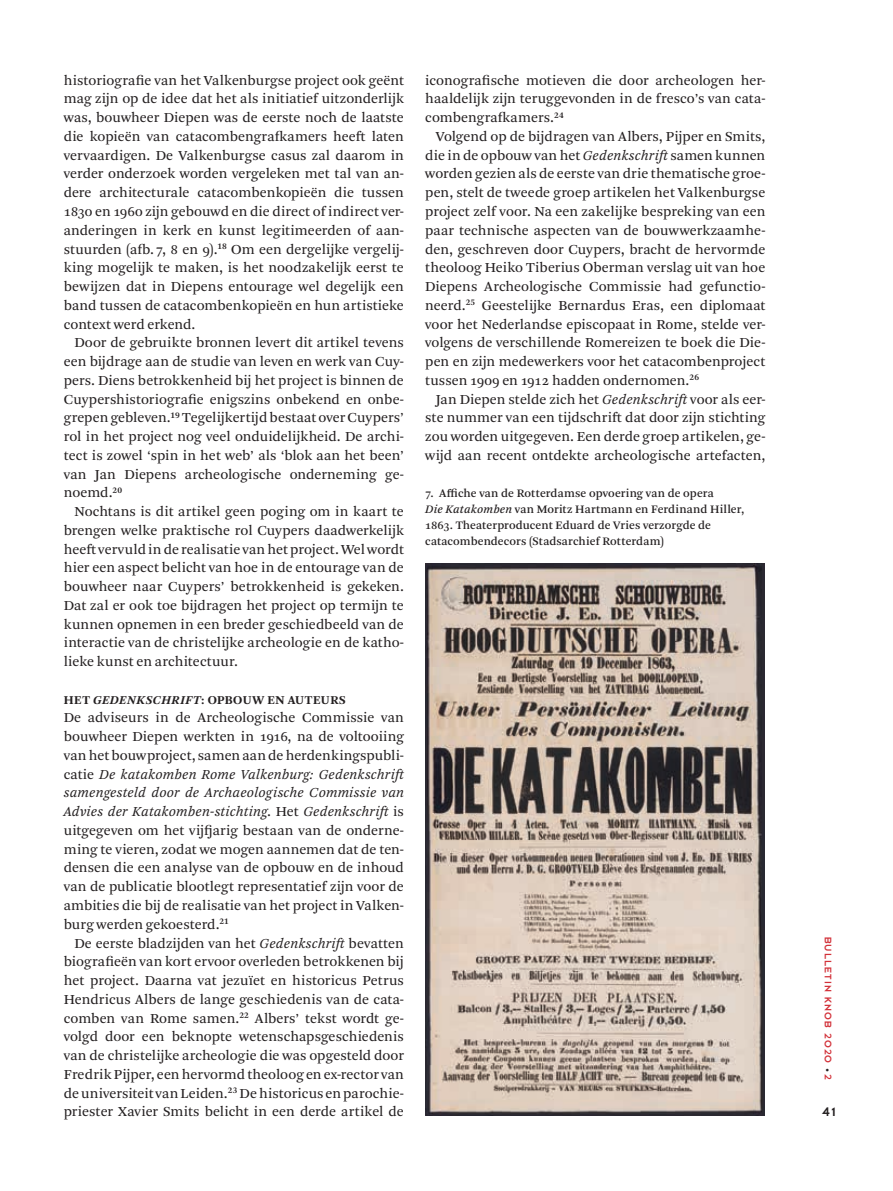
<style>
.page{position:relative;width:893px;height:1191px;background:#fff}
.page>*{position:absolute;margin:0;border:0;box-sizing:border-box;transform-origin:0 0}
.t1{font:14.4px/18.8px "Arnhem Pro Blond";color:#231f20;text-align:justify}
.t2{font:13.5px "Dessau Pro";color:#231f20}
.t3{font:700 12.6px "Arnhem Pro";letter-spacing:.04em;color:#231f20}
.t4{font:12px/15.8px "Arnhem Pro";letter-spacing:.01em;color:#231f20}
.t5{font:10.5px "Dessau Pro";letter-spacing:.11em;color:#d23139}
.s1{font-style:italic}
.s2{font-size:8.25px;color:#231f20}
</style>
<div class="page">
<img style="left:425px;top:563px;width:339px;height:552px">
<p class="t1" style="left:64px;top:71px;width:342px">historiografie van het Valkenburgse project ook geënt mag zijn op de idee dat het als initiatief uitzonderlijk was, bouwheer Diepen was de eerste noch de laatste die kopieën van catacombengrafkamers heeft laten vervaardigen. De Valkenburgse casus zal daarom in verder onderzoek worden vergeleken met tal van an&shy;dere architecturale catacombenkopieën die tussen 1830 en 1960 zijn gebouwd en die direct of indirect ver&shy;anderingen in kerk en kunst legitimeerden of aan&shy;stuurden (afb.7, 8 en 9).<sup>18</sup> Om een dergelijke vergelij&shy;king mogelijk te maken, is het noodzakelijk eerst te bewijzen dat in Diepens entourage wel degelijk een band tussen de catacombenkopieën en hun artistieke context werd erkend.</p>
<p class="t1" style="left:64px;top:333px;width:342px;text-indent:11px">Door de gebruikte bronnen levert dit artikel tevens een bijdrage aan de studie van leven en werk van Cuy&shy;pers. Diens betrokkenheid bij het project is binnen de Cuypershistoriografie enigszins onbekend en onbe&shy;grepen gebleven.<sup>19</sup> Tegelijkertijd bestaat over Cuypers’ rol in het project nog veel onduidelijkheid. De archi&shy;tect is zowel ‘spin in het web’ als ‘blok aan het been’ van Jan Diepens archeologische onderneming ge&shy;noemd.<sup>20</sup></p>
<p class="t1" style="left:64px;top:502px;width:342px;text-indent:11px">Nochtans is dit artikel geen poging om in kaart te brengen welke praktische rol Cuypers daadwerkelijk heeft vervuld in de realisatie van het project. Wel wordt hier een aspect belicht van hoe in de entourage van de bouwheer naar Cuypers’ betrokkenheid is gekeken.<br>Dat zal er ook toe bijdragen het project op termijn te kunnen opnemen in een breder geschiedbeeld van de interactie van de christelijke archeologie en de katho&shy;lieke kunst en architectuur.</p>
<p class="t3" style="left:64px;top:691px;width:284px">HET <span class="s1">GEDENKSCHRIFT</span>: OPBOUW EN AUTEURS</p>
<p class="t1" style="left:64px;top:708px;width:344px;text-align:left">De adviseurs in de Archeologische Commissie van bouwheer Diepen werkten in 1916, na de voltooiing van het bouwproject, samen aan de herdenkingspubli&shy;catie <span class="s1">De katakomben Rome Valkenburg: Gedenkschrift samengesteld door de Archaeologische Commissie van Advies der Katakomben-stichting</span>. Het <span class="s1">Gedenkschrift</span> is uitgegeven om het vijfjarig bestaan van de onderne&shy;ming te vieren, zodat we mogen aannemen dat de ten&shy;densen die een analyse van de opbouw en de inhoud van de publicatie blootlegt representatief zijn voor de ambities die bij de realisatie van het project in Valken&shy;burg werden gekoesterd.<sup>21</sup></p>
<p class="t1" style="left:64px;top:933px;width:342px;text-indent:11px">De eerste bladzijden van het <span class="s1">Gedenkschrift</span> bevatten biografieën van kort ervoor overleden betrokkenen bij het project. Daarna vat jezuïet en historicus Petrus Hendricus Albers de lange geschiedenis van de cata&shy;comben van Rome samen.<sup>22</sup> Albers’ tekst wordt ge&shy;volgd door een beknopte wetenschapsgeschiedenis van de christelijke archeologie die was opgesteld door Fredrik Pijper, een hervormd theoloog en ex-rector van de universiteit van Leiden.<sup>23</sup> De historicus en parochie&shy;priester Xavier Smits belicht in een derde artikel de</p>
<p class="t1" style="left:425px;top:71px;width:342px">iconografische motieven die door archeologen her&shy;haaldelijk zijn teruggevonden in de fresco’s van cata&shy;combengrafkamers.<sup>24</sup></p>
<p class="t1" style="left:425px;top:127px;width:342px;text-indent:11px">Volgend op de bijdragen van Albers, Pijper en Smits, die in de opbouw van het <span class="s1">Gedenkschrift</span> samen kunnen worden gezien als de eerste van drie thematische groe&shy;pen, stelt de tweede groep artikelen het Valkenburgse project zelf voor. Na een zakelijke bespreking van een paar technische aspecten van de bouwwerkzaamhe&shy;den, geschreven door Cuypers, bracht de hervormde theoloog Heiko Tiberius Oberman verslag uit van hoe Diepens Archeologische Commissie had gefunctio&shy;neerd.<sup>25</sup> Geestelijke Bernardus Eras, een diplomaat voor het Nederlandse episcopaat in Rome, stelde ver&shy;volgens de verschillende Romereizen te boek die Die&shy;pen en zijn medewerkers voor het catacombenproject tussen 1909 en 1912 hadden ondernomen.<sup>26</sup></p>
<p class="t1" style="left:425px;top:390px;width:342px;text-indent:11px">Jan Diepen stelde zich het <span class="s1">Gedenkschrift</span> voor als eer&shy;ste nummer van een tijdschrift dat door zijn stichting zou worden uitgegeven. Een derde groep artikelen, ge&shy;wijd aan recent ontdekte archeologische artefacten,</p>
<p class="t4" style="left:425px;top:486px;width:321px">7. Affiche van de Rotterdamse opvoering van de opera<br><span class="s1">Die Katakomben</span> van Moritz Hartmann en Ferdinand Hiller, 1863. Theaterproducent Eduard de Vries verzorgde de catacombendecors (Stadsarchief Rotterdam)</p>
<p class="t5" style="left:833px;top:936px;width:145px;rotate:90deg">BULLETIN KNOB 2020 <span class="s2">•</span> 2</p>
<p class="t2" style="left:822px;top:1105px;width:16px">41</p>
</div>
